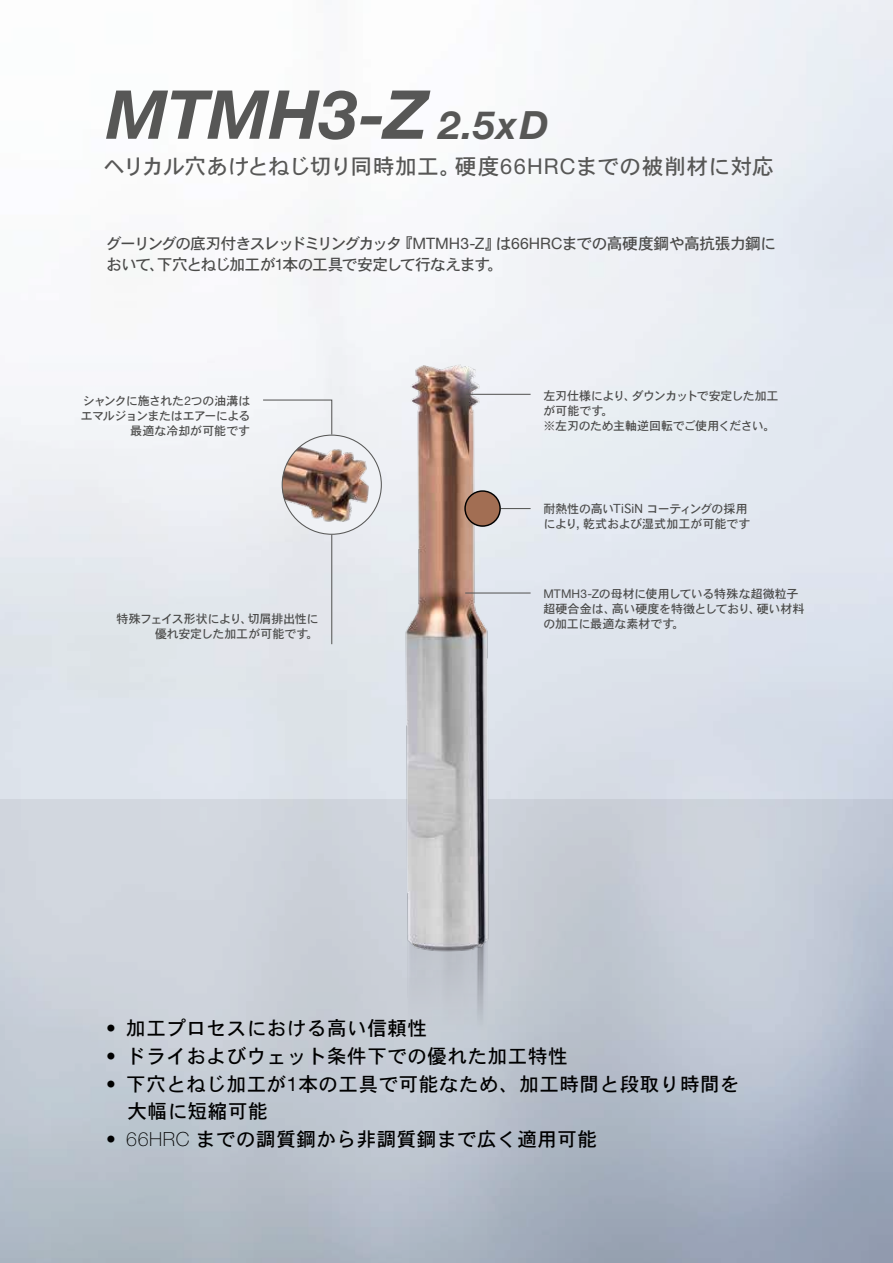
<style>
.page{position:relative;width:893px;height:1263px;background:#fff}
.page>*{position:absolute;margin:0;border:0;box-sizing:border-box;transform-origin:0 0}
.t1{font:italic 700 67.5px "Helvetica Neue LTW1 G";color:#575756}
.t2{font:21.75px "Osaka";letter-spacing:-.015em;color:#575756}
.t3{font:19.5px/27px "Osaka";letter-spacing:.03em;color:#000}
.t4{font:15.75px/21px "Osaka";letter-spacing:-.065em;color:#4a4a49}
.t5{font:12px/15px "Osaka";letter-spacing:-.02em;color:#4a4a49}
.s1{font-size:39px}
.s2{font-family:"Helvetica Neue LTW1 G"}
.s3{font-family:"Osaka UI"}
.s4{font-family:"Helvetica Neue LTW1 G";font-weight:100}
</style>
<div class="page">
<img style="left:0;top:0;width:893px;height:799px">
<svg style="left:0;top:799px;width:893px;height:464px;background:#bcc4cf"></svg>
<img style="left:402px;top:982px;width:89px;height:217px">
<hr style="left:501px;top:508px;width:30px;height:1px;background:#575756">
<svg style="left:262px;top:399px;width:71px;height:37px"></svg>
<hr style="left:331px;top:534px;width:1px;height:110px;background:#575756">
<img style="left:402px;top:338px;width:89px;height:644px">
<div style="left:465px;top:491px;width:35px;height:35px;background:#a26e53;border-radius:50%"></div>
<div style="left:464px;top:490px;width:37px;height:37px;border:1px solid #000;border-radius:50%"></div>
<hr style="left:465px;top:592px;width:66px;height:1px;background:#575756">
<hr style="left:466px;top:394px;width:65px;height:1px;background:#575756">
<img style="left:282px;top:435px;width:99px;height:99px;border-radius:50px">
<h1 class="t1" style="left:106px;top:73px;width:444px">MTMH3-Z <span class="s1">2.5xD</span></h1>
<h2 class="t2" style="left:103px;top:153px;width:672px">ヘリカル穴あけとねじ切り同時加工。硬度<span class="s2">66HRC</span>までの被削材に対応</h2>
<h3 class="t4" style="left:106px;top:232px;width:671px">グーリングの底刃付きスレッドミリングカッタ『<span class="s2">MTMH3-Z</span>』は<span class="s2">66HRC</span>までの高硬度鋼や高抗張力鋼において、下穴とねじ加工が<span class="s2">1</span>本の工具で安定して行なえます。</h3>
<p class="t5" style="left:81px;top:393px;width:171px;text-align:right">シャンクに施された<span class="s2">2</span>つの油溝はエマルジョンまたはエアーによる最適な冷却が可能です</p>
<p class="t5" style="left:117px;top:611px;width:203px;text-align:right">特殊フェイス形状により、切屑排出性に優れ安定した加工が可能です。</p>
<p class="t5" style="left:543px;top:388px;width:237px">左刃仕様により、ダウンカットで安定した加工が可能です。<br>※左刃のため主軸逆回転でご使用ください。</p>
<p class="t5" style="left:543px;top:501px;width:209px">耐熱性の高いTiSiN コーティングの採用により, 乾式および湿式加工が可能です</p>
<p class="t5" style="left:543px;top:586px;width:263px"><span class="s2">MTMH3-Z</span><span class="s3">の</span>母材に使用している特殊な超微粒子超硬合金は、高い硬度を特徴としており、硬い材料の加工に最適な素材です。</p>
<h3 class="t3" style="left:106px;top:1014px;width:322px"><span class="s2">•</span> 加工プロセスにおける高い信頼性</h3>
<h3 class="t3" style="left:106px;top:1042px;width:463px"><span class="s2">•</span> ドライおよびウェット条件下での優れた加工特性</h3>
<h3 class="t3" style="left:128px;top:1070px;width:614px;text-indent:-21px"><span class="s2">•</span> 下穴とねじ加工が<span class="s2">1</span>本の工具で可能なため、加工時間と段取り時間を大幅に短縮可能</h3>
<h3 class="t3" style="left:106px;top:1125px;width:492px"><span class="s2">•</span> <span class="s4">66HRC</span> までの調質鋼から非調質鋼まで広く適用可能</h3>
</div>
